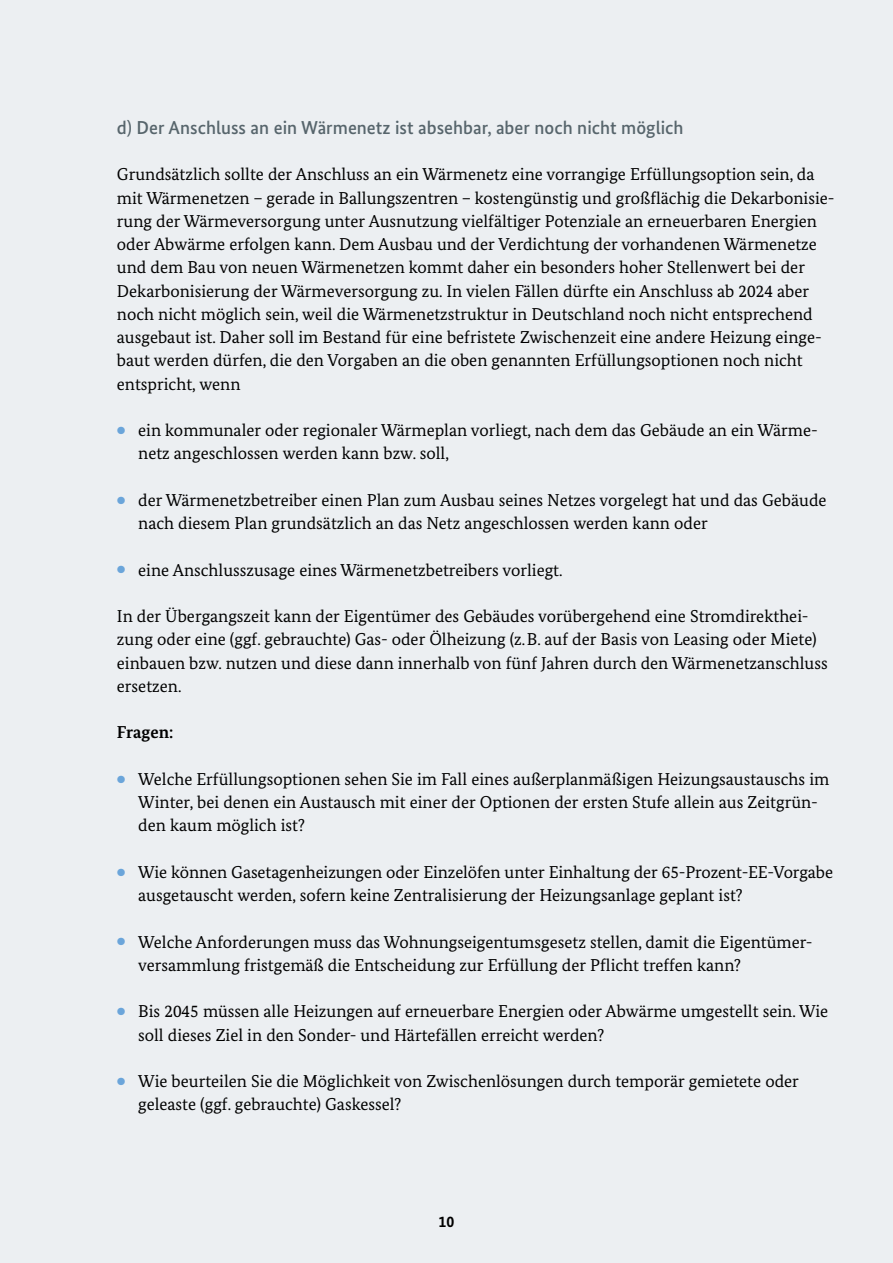
<style>
.page{position:relative;width:893px;height:1263px;background:#eceff2}
.page>*{position:absolute;margin:0;border:0;box-sizing:border-box;transform-origin:0 0}
.t1{font:500 18.75px "Bundes Sans";color:#57656c}
.t2{font:17.25px/23.2px "Bundes Serif";color:#000}
.t3{font:700 17.25px "Bundes Serif";color:#000}
.t4{font:700 15.75px "Bundes Sans";color:#000}
.s1{font-family:"European Pi Three";font-size:10.5px;color:#6ba5da}
</style>
<div class="page">
<p class="t1" style="left:117px;top:116px;width:568px">d) Der Anschluss an ein Wärmenetz ist absehbar, aber noch nicht möglich</p>
<p class="t2" style="left:117px;top:163px;width:719px">Grundsätzlich sollte der Anschluss an ein Wärmenetz eine vorrangige Erfüllungsoption sein, da mit Wärmenetzen – gerade in Ballungszentren – kostengünstig und großflächig die Dekarbonisie&shy;rung der Wärmeversorgung unter Ausnutzung vielfältiger Potenziale an erneuerbaren Energien oder Abwärme erfolgen kann. Dem Ausbau und der Verdichtung der vorhandenen Wärmenetze und dem Bau von neuen Wärmenetzen kommt daher ein besonders hoher Stellenwert bei der Dekarbonisierung der Wärmeversorgung zu. In vielen Fällen dürfte ein Anschluss ab 2024 aber noch nicht möglich sein, weil die Wärmenetzstruktur in Deutschland noch nicht entsprechend ausgebaut ist. Daher soll im Bestand für eine befristete Zwischenzeit eine andere Heizung einge&shy;baut werden dürfen, die den Vorgaben an die oben genannten Erfüllungsoptionen noch nicht entspricht, wenn</p>
<p class="t2" style="left:138px;top:418px;width:681px;text-indent:-21px"><span class="s1">#</span> ein kommunaler oder regionaler Wärmeplan vorliegt, nach dem das Gebäude an ein Wärme&shy;netz angeschlossen werden kann bzw. soll,</p>
<p class="t2" style="left:138px;top:488px;width:690px;text-indent:-21px"><span class="s1">#</span> der Wärmenetzbetreiber einen Plan zum Ausbau seines Netzes vorgelegt hat und das Gebäude nach diesem Plan grundsätzlich an das Netz angeschlossen werden kann oder</p>
<p class="t2" style="left:117px;top:558px;width:447px"><span class="s1">#</span> eine Anschlusszusage eines Wärmenetzbetreibers vorliegt.</p>
<p class="t2" style="left:117px;top:604px;width:712px">In der Übergangszeit kann der Eigentümer des Gebäudes vorübergehend eine Stromdirekthei&shy;zung oder eine (ggf. gebrauchte) Gas- oder Ölheizung (z.B. auf der Basis von Leasing oder Miete) einbauen bzw. nutzen und diese dann innerhalb von fünf Jahren durch den Wärmenetzanschluss ersetzen.</p>
<p class="t3" style="left:117px;top:722px;width:58px">Fragen:</p>
<p class="t2" style="left:138px;top:767px;width:693px;text-indent:-21px"><span class="s1">#</span> Welche Erfüllungsoptionen sehen Sie im Fall eines außerplanmäßigen Heizungsaustauschs im<br>Winter, bei denen ein Austausch mit einer der Optionen der ersten Stufe allein aus Zeitgrün&shy;den kaum möglich ist?</p>
<p class="t2" style="left:138px;top:860px;width:696px;text-indent:-21px"><span class="s1">#</span> Wie können Gasetagenheizungen oder Einzelöfen unter Einhaltung der 65-Prozent-EE-Vorgabe ausgetauscht werden, sofern keine Zentralisierung der Heizungsanlage geplant ist?</p>
<p class="t2" style="left:138px;top:930px;width:676px;text-indent:-21px"><span class="s1">#</span> Welche Anforderungen muss das Wohnungseigentumsgesetz stellen, damit die Eigentümer&shy;versammlung fristgemäß die Entscheidung zur Erfüllung der Pflicht treffen kann?</p>
<p class="t2" style="left:138px;top:1000px;width:692px;text-indent:-21px"><span class="s1">#</span> Bis 2045 müssen alle Heizungen auf erneuerbare Energien oder Abwärme umgestellt sein. Wie soll dieses Ziel in den Sonder- und Härtefällen erreicht werden?</p>
<p class="t2" style="left:138px;top:1069px;width:662px;text-indent:-21px"><span class="s1">#</span> Wie beurteilen Sie die Möglichkeit von Zwischenlösungen durch temporär gemietete oder geleaste (ggf. gebrauchte) Gaskessel?</p>
<p class="t4" style="left:438px;top:1212px;width:18px">10</p>
</div>
